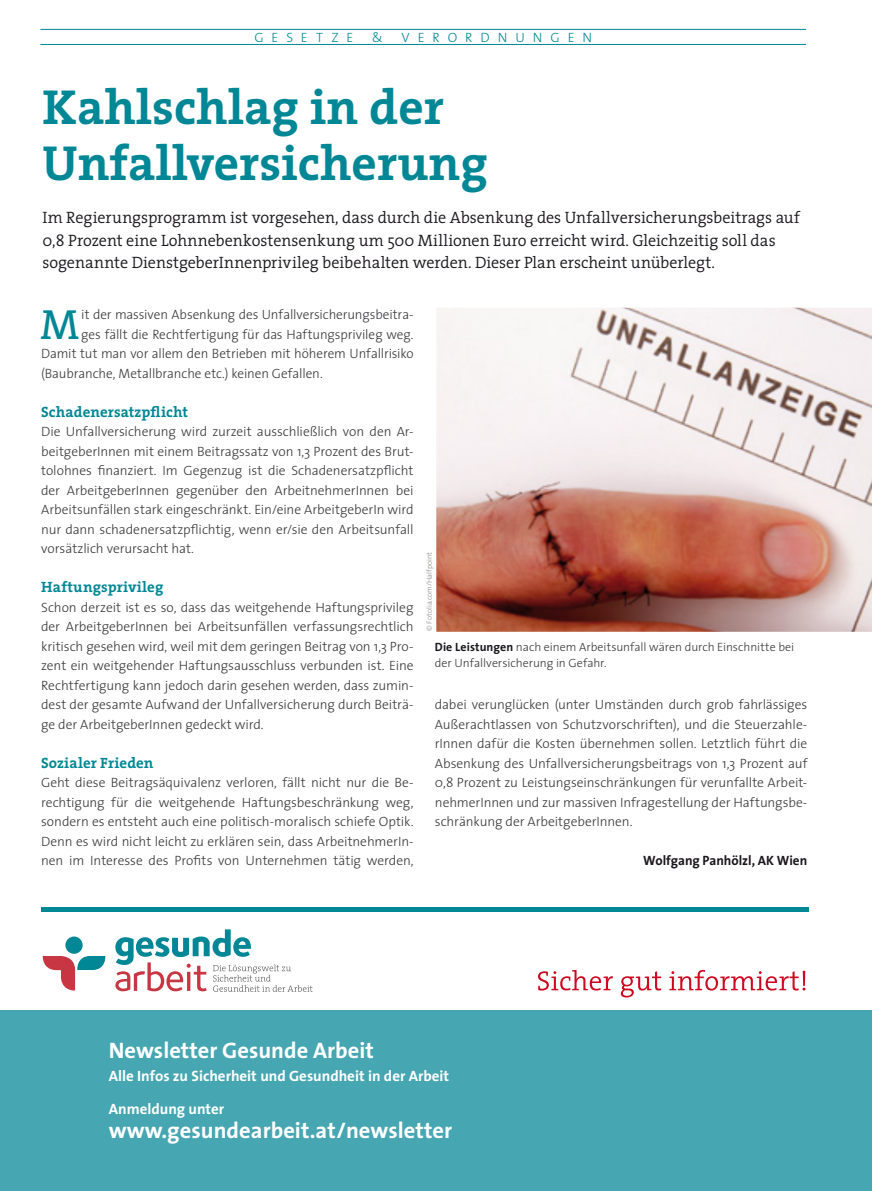
<style>
.page{position:relative;width:872px;height:1191px;background:#fff}
.page>*{position:absolute;margin:0;border:0;box-sizing:border-box;transform-origin:0 0}
.t1{font:700 49.5px/55.5px "The Serif";color:#008795}
.t2{font:42.45px "The Serif";color:#008795}
.t3{font:700 22.5px "The Sans";color:#fff}
.t4{font:300 16.5px/22.5px "The Serif";color:#1a171c}
.t5{font:700 15px "The Sans";color:#fff}
.t6{font:700 15px "The Serif";letter-spacing:.005em;color:#008795}
.t7{font:300 13.5px/19.5px "The Sans";letter-spacing:-.005em;color:#38373a;text-align:justify}
.t8{font:700 13.5px "The Sans";color:#1a171c}
.t9{font:300 13.5px "The Sans";letter-spacing:.59em;color:#008795}
.t10{font:300 12px/16.5px "The Sans";letter-spacing:-.005em;color:#38373a}
.t11{font:300 7.5px "The Sans";color:#888785}
.s1{font-weight:700;color:#1a171c}
</style>
<div class="page">
<hr style="left:40px;top:29px;width:766px;height:1px;background:#008795">
<hr style="left:40px;top:44px;width:766px;height:1px;background:#008795">
<img style="left:436px;top:308px;width:436px;height:324px">
<div style="left:41px;top:907px;width:767px;height:5px;background:#008795"></div>
<div style="left:0;top:1010px;width:872px;height:181px;background:#46a7b2"></div>
<svg style="left:43px;top:956px;width:63px;height:34px"></svg>
<div style="left:65px;top:936px;width:18px;height:17px;background:#008795;border-radius:50%"></div>
<svg style="left:115px;top:929px;width:197px;height:62px"></svg>
<svg style="left:538px;top:970px;width:267px;height:27px"></svg>
<p class="t9" style="left:254px;top:26px;width:100px">GESETZE</p>
<p class="t9" style="left:372px;top:26px;width:12px">&amp;</p>
<p class="t9" style="left:401px;top:26px;width:192px">VERORDNUNGEN</p>
<h1 class="t1" style="left:43px;top:78px;width:447px">Kahlschlag in der<br>Unfallversicherung</h1>
<p class="t4" style="left:43px;top:206px;width:759px">Im Regierungsprogramm ist vorgesehen, dass durch die Absenkung des Unfallversicherungsbeitrags auf<br>0,8 Prozent eine Lohnnebenkostensenkung um 500 Millionen Euro erreicht wird. Gleichzeitig soll das sogenannte DienstgeberInnenprivileg beibehalten werden. Dieser Plan erscheint unüberlegt.</p>
<h2 class="t2" style="left:41px;top:289px;width:40px">M</h2>
<p class="t7" style="left:81px;top:304px;width:334px">it der massiven Absenkung des Unfallversicherungsbeitra-</p>
<p class="t7" style="left:81px;top:324px;width:334px">ges fällt die Rechtfertigung für das Haftungsprivileg weg.</p>
<p class="t7" style="left:41px;top:343px;width:374px">Damit tut man vor allem den Betrieben mit höherem Unfallrisiko</p>
<p class="t7" style="left:41px;top:363px;width:283px">(Baubranche, Metallbranche etc.) keinen Gefallen.</p>
<p class="t6" style="left:41px;top:399px;width:148px">Schadenersatzpflicht</p>
<p class="t7" style="left:41px;top:421px;width:374px">Die Unfallversicherung wird zurzeit ausschließlich von den Ar&shy;beitgeberInnen mit einem Beitragssatz von 1,3 Prozent des Brut&shy;tolohnes finanziert. Im Gegenzug ist die Schadenersatzpflicht der ArbeitgeberInnen gegenüber den ArbeitnehmerInnen bei Arbeitsunfällen stark eingeschränkt. Ein/eine ArbeitgeberIn wird nur dann schadenersatzpflichtig, wenn er/sie den Arbeitsunfall vorsätzlich verursacht hat.</p>
<p class="t6" style="left:41px;top:574px;width:124px">Haftungsprivileg</p>
<p class="t7" style="left:41px;top:597px;width:374px">Schon derzeit ist es so, dass das weitgehende Haftungsprivileg der ArbeitgeberInnen bei Arbeitsunfällen verfassungsrechtlich kritisch gesehen wird, weil mit dem geringen Beitrag von 1,3 Pro&shy;zent ein weitgehender Haftungsausschluss verbunden ist. Eine Rechtfertigung kann jedoch darin gesehen werden, dass zumin&shy;dest der gesamte Aufwand der Unfallversicherung durch Beiträ&shy;ge der ArbeitgeberInnen gedeckt wird.</p>
<p class="t6" style="left:41px;top:750px;width:114px">Sozialer Frieden</p>
<p class="t7" style="left:41px;top:772px;width:374px">Geht diese Beitragsäquivalenz verloren, fällt nicht nur die Be&shy;rechtigung für die weitgehende Haftungsbeschränkung weg, sondern es entsteht auch eine politisch-moralisch schiefe Optik.<br>Denn es wird nicht leicht zu erklären sein, dass ArbeitnehmerIn&shy;nen im Interesse des Profits von Unternehmen tätig werden,</p>
<p class="t11" style="left:423px;top:631px;width:81px;rotate:-90deg">© Fotolia.com/Halfpoint</p>
<p class="t10" style="left:435px;top:638px;width:361px"><span class="s1">Die Leistungen</span> nach einem Arbeitsunfall wären durch Einschnitte bei der Unfallversicherung in Gefahr.</p>
<p class="t7" style="left:435px;top:694px;width:374px">dabei verunglücken (unter Umständen durch grob fahrlässiges Außerachtlassen von Schutzvorschriften), und die Steuerzahle&shy;rInnen dafür die Kosten übernehmen sollen. Letztlich führt die Absenkung des Unfallversicherungsbeitrags von 1,3 Prozent auf 0,8 Prozent zu Leistungseinschränkungen für verunfallte Arbeit&shy;nehmerInnen und zur massiven Infragestellung der Haftungsbe&shy;schränkung der ArbeitgeberInnen.</p>
<p class="t8" style="left:643px;top:849px;width:166px">Wolfgang Panhölzl, AK Wien</p>
<h3 class="t3" style="left:109px;top:1031px;width:266px">Newsletter Gesunde Arbeit</h3>
<p class="t5" style="left:109px;top:1063px;width:342px">Alle Infos zu Sicherheit und Gesundheit in der Arbeit</p>
<p class="t5" style="left:109px;top:1096px;width:117px">Anmeldung unter</p>
<h3 class="t3" style="left:109px;top:1111px;width:345px">www.gesundearbeit.at/newsletter</h3>
</div>
